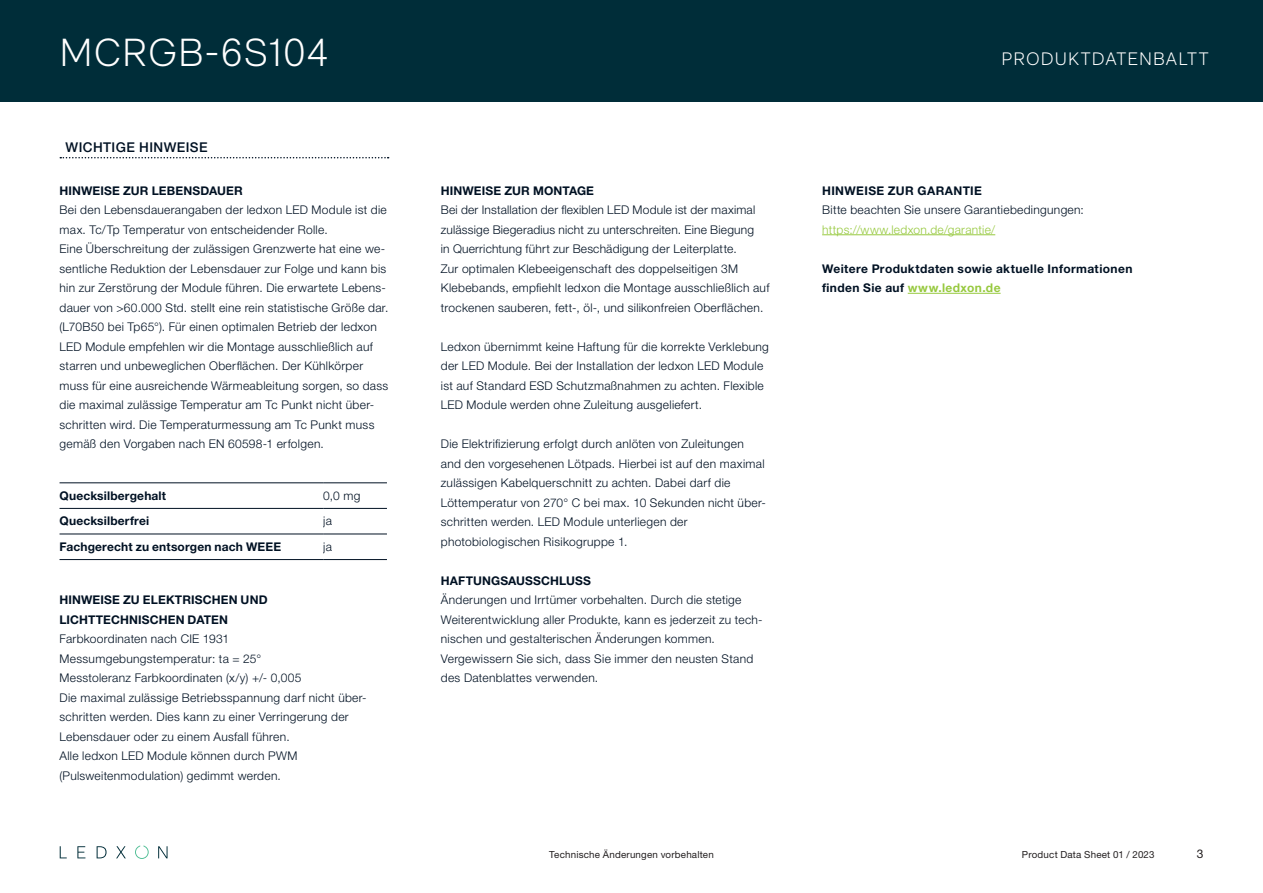
<style>
.page{position:relative;width:1263px;height:893px;background:#fff}
.page>*{position:absolute;margin:0;border:0;box-sizing:border-box;transform-origin:0 0}
.t1{font:300 39px "RM Neue";letter-spacing:.025em;color:#fff}
.t2{font:300 18px "RM Neue";letter-spacing:.06em;color:#fff}
.t3{font:500 13.5px "Helvetica Neue LT Std";letter-spacing:.03em;color:#001123}
.t4{font:300 12px/19.5px "Helvetica Neue LT Std";letter-spacing:.025em;color:#001123}
.t5{font:700 12px/19.5px "Helvetica Neue LT Std";letter-spacing:.015em;color:#001123}
.t6{font:700 12px/19.5px "Helvetica Neue LT Std";letter-spacing:.035em;color:#001123}
.t7{font:300 12px "Helvetica Neue LT Std";letter-spacing:.025em;color:#97c93f}
.t8{font:12px "Helvetica Neue LT Std";color:#231f20}
.t9{font:9.75px "Helvetica Neue LT Std";letter-spacing:.02em;color:#231f20}
.s1{color:#97c93f}
</style>
<div class="page">
<div style="left:0;top:0;width:1263px;height:102px;background:#002d39"></div>
<svg style="left:60px;top:846px;width:7px;height:12px"></svg>
<svg style="left:77px;top:846px;width:8px;height:12px"></svg>
<svg style="left:97px;top:846px;width:10px;height:12px"></svg>
<svg style="left:116px;top:846px;width:10px;height:12px"></svg>
<svg style="left:158px;top:846px;width:10px;height:12px"></svg>
<svg style="left:135px;top:845px;width:14px;height:14px"></svg>
<svg style="left:60px;top:157px;width:329px;height:1px"></svg>
<hr style="left:60px;top:483px;width:263px;height:1px;background:#001123">
<hr style="left:323px;top:483px;width:64px;height:1px;background:#001123">
<hr style="left:60px;top:508px;width:263px;height:1px;background:#001123">
<hr style="left:323px;top:508px;width:64px;height:1px;background:#001123">
<hr style="left:60px;top:534px;width:263px;height:1px;background:#001123">
<hr style="left:323px;top:534px;width:64px;height:1px;background:#001123">
<hr style="left:60px;top:559px;width:263px;height:1px;background:#001123">
<hr style="left:323px;top:559px;width:64px;height:1px;background:#001123">
<hr style="left:822px;top:234px;width:173px;height:1px;background:#97c93f">
<hr style="left:908px;top:293px;width:92px;height:1px;background:#97c93f">
<h1 class="t1" style="left:60px;top:29px;width:270px">MCRGB-6S104</h1>
<p class="t3" style="left:66px;top:139px;width:144px">WICHTIGE HINWEISE</p>
<p class="t5" style="left:60px;top:180px;width:185px">HINWEISE ZUR LEBENSDAUER</p>
<p class="t4" style="left:60px;top:200px;width:330px">Bei den Lebensdauerangaben der ledxon LED Module ist die max. Tc/Tp Temperatur von entscheidender Rolle.<br>Eine Überschreitung der zulässigen Grenzwerte hat eine we&shy;sentliche Reduktion der Lebensdauer zur Folge und kann bis hin zur Zerstörung der Module führen. Die erwartete Lebens&shy;dauer von &gt;60.000 Std. stellt eine rein statistische Größe dar. (L70B50 bei Tp65°). Für einen optimalen Betrieb der ledxon LED Module empfehlen wir die Montage ausschließlich auf starren und unbeweglichen Oberflächen. Der Kühlkörper muss für eine ausreichende Wärmeableitung sorgen, so dass die maximal zulässige Temperatur am Tc Punkt nicht über&shy;schritten wird. Die Temperaturmessung am Tc Punkt muss gemäß den Vorgaben nach EN 60598-1 erfolgen.</p>
<p class="t5" style="left:60px;top:486px;width:108px">Quecksilbergehalt</p>
<p class="t4" style="left:323px;top:486px;width:39px">0,0 mg</p>
<p class="t5" style="left:60px;top:511px;width:91px">Quecksilberfrei</p>
<p class="t4" style="left:323px;top:511px;width:10px">ja</p>
<p class="t5" style="left:60px;top:537px;width:223px">Fachgerecht zu entsorgen nach WEEE</p>
<p class="t4" style="left:323px;top:537px;width:10px">ja</p>
<p class="t5" style="left:60px;top:590px;width:210px">HINWEISE ZU ELEKTRISCHEN UND<br>LICHTTECHNISCHEN DATEN</p>
<p class="t4" style="left:60px;top:629px;width:309px">Farbkoordinaten nach CIE 1931<br>Messumgebungstemperatur: ta = 25°<br>Messtoleranz Farbkoordinaten (x/y) +/- 0,005<br>Die maximal zulässige Betriebsspannung darf nicht über&shy;schritten werden. Dies kann zu einer Verringerung der Lebensdauer oder zu einem Ausfall führen.<br>Alle ledxon LED Module können durch PWM (Pulsweitenmodulation) gedimmt werden.</p>
<p class="t5" style="left:441px;top:180px;width:155px">HINWEISE ZUR MONTAGE</p>
<p class="t4" style="left:441px;top:200px;width:330px">Bei der Installation der flexiblen LED Module ist der maximal zulässige Biegeradius nicht zu unterschreiten. Eine Biegung<br>in Querrichtung führt zur Beschädigung der Leiterplatte.<br>Zur optimalen Klebeeigenschaft des doppelseitigen 3M Klebebands, empfiehlt ledxon die Montage ausschließlich auf trockenen sauberen, fett-, öl-, und silikonfreien Oberflächen.</p>
<p class="t4" style="left:441px;top:336px;width:330px">Ledxon übernimmt keine Haftung für die korrekte Verklebung der LED Module. Bei der Installation der ledxon LED Module ist auf Standard ESD Schutzmaßnahmen zu achten. Flexible LED Module werden ohne Zuleitung ausgeliefert.</p>
<p class="t4" style="left:441px;top:434px;width:326px">Die Elektrifizierung erfolgt durch anlöten von Zuleitungen and den vorgesehenen Lötpads. Hierbei ist auf den maximal zulässigen Kabelquerschnitt zu achten. Dabei darf die Löttemperatur von 270° C bei max. 10 Sekunden nicht über&shy;schritten werden. LED Module unterliegen der photobiologischen Risikogruppe 1.</p>
<p class="t5" style="left:441px;top:570px;width:152px">HAFTUNGSAUSSCHLUSS</p>
<p class="t4" style="left:441px;top:590px;width:323px">Änderungen und Irrtümer vorbehalten. Durch die stetige Weiterentwicklung aller Produkte, kann es jederzeit zu tech&shy;nischen und gestalterischen Änderungen kommen.<br>Vergewissern Sie sich, dass Sie immer den neusten Stand des Datenblattes verwenden.</p>
<h2 class="t2" style="left:1002px;top:48px;width:209px">PRODUKTDATENBALTT</h2>
<p class="t5" style="left:822px;top:180px;width:161px">HINWEISE ZUR GARANTIE</p>
<p class="t4" style="left:822px;top:200px;width:263px">Bitte beachten Sie unsere Garantiebedingungen:</p>
<p class="t7" style="left:822px;top:222px;width:175px">https://www.ledxon.de/garantie/</p>
<p class="t6" style="left:822px;top:258px;width:312px">Weitere Produktdaten sowie aktuelle Informationen finden Sie auf <span class="s1">www.ledxon.de</span></p>
<p class="t9" style="left:549px;top:848px;width:166px">Technische Änderungen vorbehalten</p>
<p class="t9" style="left:1022px;top:848px;width:134px">Product Data Sheet 01 / 2023</p>
<p class="t8" style="left:1197px;top:846px;width:8px">3</p>
</div>
